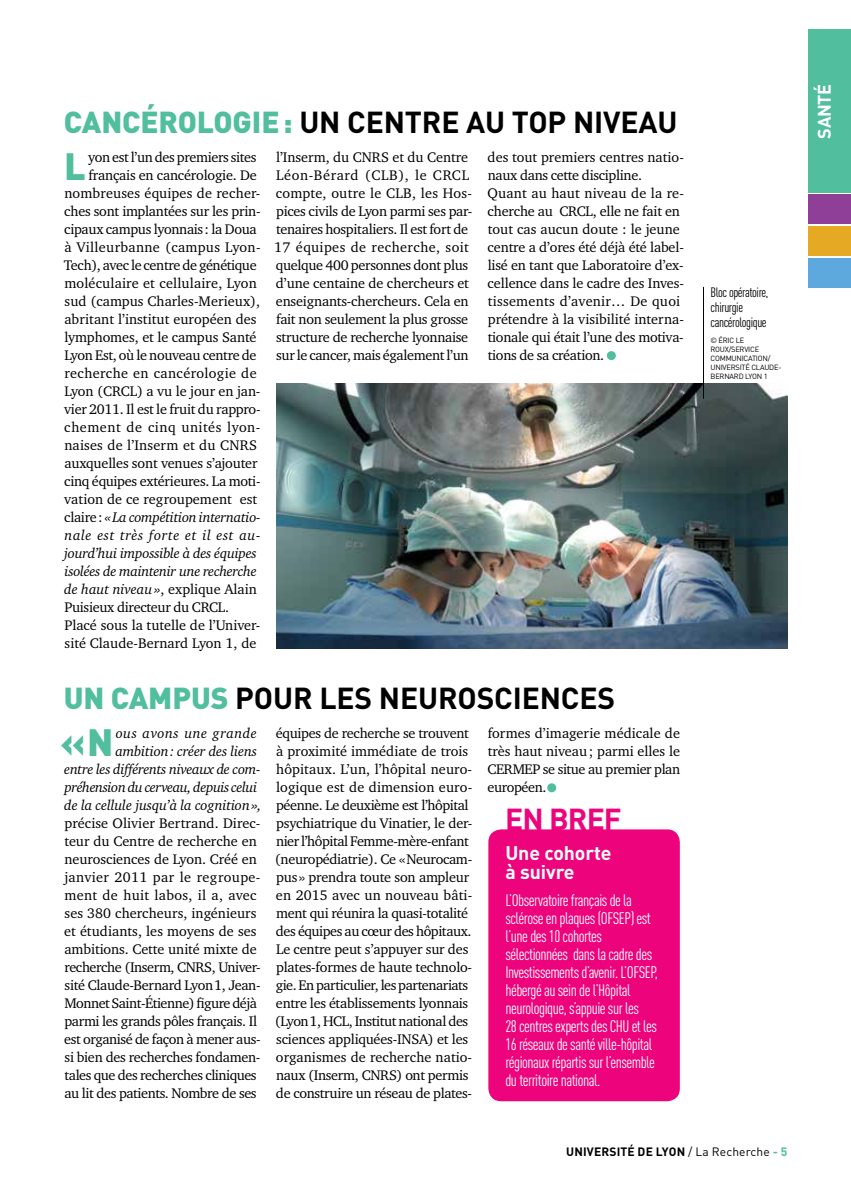
<style>
.page{position:relative;width:851px;height:1191px;background:#fff}
.page>*{position:absolute;margin:0;border:0;box-sizing:border-box;transform-origin:0 0}
.t1{font:900 37.5px "DIN";color:#51be9d}
.t2{font:900 30px "DIN";letter-spacing:.09em;color:#51be9d}
.t3{font:700 30px "DIN";color:#000}
.t4{font:700 30px "DIN";color:#ed037c}
.t5{font:700 19.5px/19.5px "DIN";letter-spacing:-.005em;color:#fff}
.t6{font:700 18px "DIN";color:#fff}
.t7{font:16.5px/18px "DIN Cond";letter-spacing:-.03em;color:#fff}
.t8{font:14.25px/18px "Charter ITC Std";letter-spacing:-.015em;color:#000}
.t9{font:italic 14.25px "Charter ITC Std";letter-spacing:-.02em;color:#000}
.t10{font:14.25px "Charter ITC Std";letter-spacing:.005em;color:#000}
.t11{font:14.25px "Charter ITC Std";letter-spacing:.01em;color:#000}
.t12{font:14.25px "Charter ITC Std";letter-spacing:.025em;color:#000}
.t13{font:italic 14.25px "Charter ITC Std";letter-spacing:.04em;color:#000}
.t14{font:14.25px "Charter ITC Std";letter-spacing:.035em;color:#000}
.t15{font:14.25px "Charter ITC Std";letter-spacing:.015em;color:#000}
.t16{font:italic 14.25px "Charter ITC Std";letter-spacing:.03em;color:#000}
.t17{font:13.5px/15px "DIN Cond";letter-spacing:-.03em;color:#000}
.t18{font:12px "DIN";letter-spacing:.015em;color:#000}
.t19{font:700 12px "DIN";color:#000}
.t20{font:7.5px/9px "DIN";letter-spacing:-.03em;color:#000}
.s1{font-weight:700;color:#000}
.s2{font-style:normal}
.s3{font-style:italic}
.s4{font-weight:900;color:#51be9d}
.s5{font-weight:700}
.s6{font-weight:700;color:#51be9d}
</style>
<div class="page">
<div style="left:547px;top:783px;width:9px;height:9px;background:#51be9d;border-radius:50%"></div>
<div style="left:606px;top:351px;width:9px;height:9px;background:#51be9d;border-radius:50%"></div>
<img style="left:276px;top:383px;width:511px;height:265px">
<hr style="left:703px;top:287px;width:1px;height:112px;background:#000">
<div style="left:488px;top:829px;width:191px;height:272px;background:#ed037c;border-radius:13px"></div>
<div style="left:808px;top:29px;width:42px;height:163px;background:#51be9d"></div>
<div style="left:808px;top:194px;width:42px;height:30px;background:#903f98"></div>
<div style="left:808px;top:226px;width:42px;height:30px;background:#e5a923"></div>
<div style="left:808px;top:258px;width:42px;height:30px;background:#5da9dd"></div>
<h2 class="t2" style="left:64px;top:102px;width:467px">CANCÉROLOGIE: <span class="s1">UN CENTRE AU TOP</span></h2>
<h2 class="t3" style="left:573px;top:103px;width:102px">NIVEAU</h2>
<h1 class="t1" style="left:64px;top:141px;width:23px">L</h1>
<p class="t8" style="left:88px;top:148px;width:170px">yon est l’un des premiers sites</p>
<p class="t8" style="left:88px;top:166px;width:170px">français en cancérologie. De</p>
<p class="t11" style="left:64px;top:184px;width:196px">nombreuses équipes de recher-</p>
<p class="t8" style="left:64px;top:202px;width:198px">ches sont implantées sur les prin-</p>
<p class="t8" style="left:64px;top:220px;width:194px">cipaux campus lyonnais: la Doua</p>
<p class="t12" style="left:64px;top:238px;width:198px">à Villeurbanne (campus Lyon-</p>
<p class="t8" style="left:64px;top:256px;width:194px">Tech), avec le centre de génétique</p>
<p class="t11" style="left:64px;top:274px;width:194px">moléculaire et cellulaire, Lyon</p>
<p class="t10" style="left:65px;top:292px;width:197px">sud (campus Charles-Merieux),</p>
<p class="t10" style="left:64px;top:310px;width:194px">abritant l’institut européen des</p>
<p class="t8" style="left:64px;top:328px;width:194px">lymphomes, et le campus Santé</p>
<p class="t8" style="left:64px;top:346px;width:194px">Lyon Est, où le nouveau centre de</p>
<p class="t12" style="left:64px;top:364px;width:194px">recherche en cancérologie de</p>
<p class="t8" style="left:64px;top:382px;width:197px">Lyon (CRCL) a vu le jour en jan-</p>
<p class="t8" style="left:64px;top:400px;width:198px">vier 2011. Il est le fruit du rappro-</p>
<p class="t14" style="left:64px;top:418px;width:198px">chement de cinq unités lyon-</p>
<p class="t15" style="left:64px;top:436px;width:194px">naises de l’Inserm et du CNRS</p>
<p class="t8" style="left:64px;top:454px;width:195px">auxquelles sont venues s’ajouter</p>
<p class="t8" style="left:64px;top:472px;width:198px">cinq équipes extérieures. La moti-</p>
<p class="t10" style="left:64px;top:490px;width:194px">vation de ce regroupement est</p>
<p class="t9" style="left:64px;top:508px;width:198px"><span class="s2">claire:</span> «La compétition internatio-</p>
<p class="t13" style="left:65px;top:526px;width:197px">nale est très forte et il est au-</p>
<p class="t9" style="left:64px;top:544px;width:194px">jourd’hui impossible à des équipes</p>
<p class="t9" style="left:65px;top:562px;width:194px">isolées de maintenir une recherche</p>
<p class="t8" style="left:64px;top:580px;width:194px"><span class="s3">de haut niveau»</span>, explique Alain</p>
<p class="t8" style="left:64px;top:598px;width:166px">Puisieux directeur du CRCL.</p>
<p class="t8" style="left:64px;top:616px;width:197px">Placé sous la tutelle de l’Univer-</p>
<p class="t8" style="left:65px;top:634px;width:193px">sité Claude-Bernard Lyon 1, de</p>
<p class="t8" style="left:274px;top:148px;width:199px">l’Inserm, du CNRS et du Centre<br>Léon-Bérard (CLB), le CRCL compte, outre le CLB, les Hos&shy;pices civils de Lyon parmi ses par&shy;tenaires hospitaliers. Il est fort de<br>17 équipes de recherche, soit quelque 400 personnes dont plus d’une centaine de chercheurs et enseignants-chercheurs. Cela en fait non seulement la plus grosse structure de recherche lyonnaise sur le cancer, mais également l’un</p>
<p class="t8" style="left:487px;top:148px;width:198px">des tout premiers centres natio&shy;naux dans cette discipline.<br>Quant au haut niveau de la re&shy;cherche au CRCL, elle ne fait en tout cas aucun doute : le jeune centre a d’ores été déjà été label&shy;lisé en tant que Laboratoire d’ex&shy;cellence dans le cadre des Inves&shy;tissements d’avenir… De quoi prétendre à la visibilité interna&shy;tionale qui était l’une des motiva&shy;tions de sa création.</p>
<h2 class="t2" style="left:64px;top:678px;width:105px">UN CAMPU</h2>
<h2 class="t3" style="left:211px;top:679px;width:44px"><span class="s4">S</span>POUR</h2>
<h2 class="t3" style="left:319px;top:679px;width:18px">LES</h2>
<h2 class="t3" style="left:379px;top:679px;width:41px">NEUROS</h2>
<h2 class="t3" style="left:494px;top:679px;width:102px">CIENCES</h2>
<h1 class="t1" style="left:60px;top:717px;width:49px">«N</h1>
<p class="t16" style="left:116px;top:724px;width:143px">ous avons une grande</p>
<p class="t9" style="left:115px;top:742px;width:143px">ambition: créer des liens</p>
<p class="t9" style="left:64px;top:760px;width:198px">entre les différents niveaux de com-</p>
<p class="t9" style="left:65px;top:778px;width:194px">préhension du cerveau, depuis celui</p>
<p class="t9" style="left:64px;top:796px;width:199px">de la cellule jusqu’à la cognition»,</p>
<p class="t8" style="left:64px;top:814px;width:198px">précise Olivier Bertrand. Direc&shy;teur du Centre de recherche en neurosciences de Lyon. Créé en janvier 2011 par le regroupe&shy;ment de huit labos, il a, avec ses 380 chercheurs, ingénieurs et étudiants, les moyens de ses ambitions. Cette unité mixte de recherche (Inserm, CNRS, Univer&shy;sité Claude-Bernard Lyon1, Jean-<br>Monnet Saint-Étienne) figure déjà parmi les grands pôles français. Il est organisé de façon à mener aus&shy;si bien des recherches fondamen&shy;tales que des recherches cliniques au lit des patients. Nombre de ses</p>
<p class="t8" style="left:275px;top:724px;width:199px">équipes de recherche se trouvent à proximité immédiate de trois hôpitaux. L’un, l’hôpital neuro&shy;logique est de dimension euro&shy;péenne. Le deuxième est l’hôpital psychiatrique du Vinatier, le der&shy;nier l’hôpital Femme-mère-enfant (neuropédiatrie). Ce «Neurocam&shy;pus» prendra toute son ampleur en 2015 avec un nouveau bâti&shy;ment qui réunira la quasi-totalité des équipes au cœur des hôpitaux.<br>Le centre peut s’appuyer sur des plates-formes de haute technolo&shy;gie. En particulier, les partenariats entre les établissements lyonnais (Lyon1, HCL, Institut national des sciences appliquées-INSA) et les organismes de recherche natio&shy;naux (Inserm, CNRS) ont permis de construire un réseau de plates-</p>
<p class="t8" style="left:487px;top:724px;width:194px;text-align:justify">formes d’imagerie médicale de très haut niveau; parmi elles le CERMEP se situe au premier plan européen.</p>
<h2 class="t4" style="left:505px;top:799px;width:81px">EN BREF</h2>
<h3 class="t5" style="left:505px;top:842px;width:108px">UNE COHORTE<br>À SUIVRE</h3>
<p class="t7" style="left:505px;top:890px;width:154px">L’Observatoire français de la sclérose en plaques (OFSEP) est l’une des 10 cohortes sélectionnées dans la cadre des<br>Investissements d’avenir. L’OFSEP, hébergé au sein de l’Hôpital neurologique, s’appuie sur les<br>28 centres experts des CHU et les<br>16 réseaux de santé ville-hôpital régionaux répartis sur l’ensemble du territoire national.</p>
<p class="t17" style="left:710px;top:285px;width:59px">Bloc opératoire, chirurgie cancérologique</p>
<p class="t20" style="left:710px;top:335px;width:72px">© ÉRIC LE<br>ROUX/SERVICE<br>COMMUNICATION/<br>UNIVERSITÉ CLAUD E-<br>BERNARD LYON 1</p>
<p class="t19" style="left:566px;top:1144px;width:36px">UNIVERSITÉ</p>
<p class="t18" style="left:637px;top:1144px;width:151px"><span class="s5">DE LYON</span> / LA RECHERCHE <span class="s6">- 5</span></p>
<p class="t6" style="left:812px;top:139px;width:55px;rotate:-90deg">SANTÉ</p>
</div>
